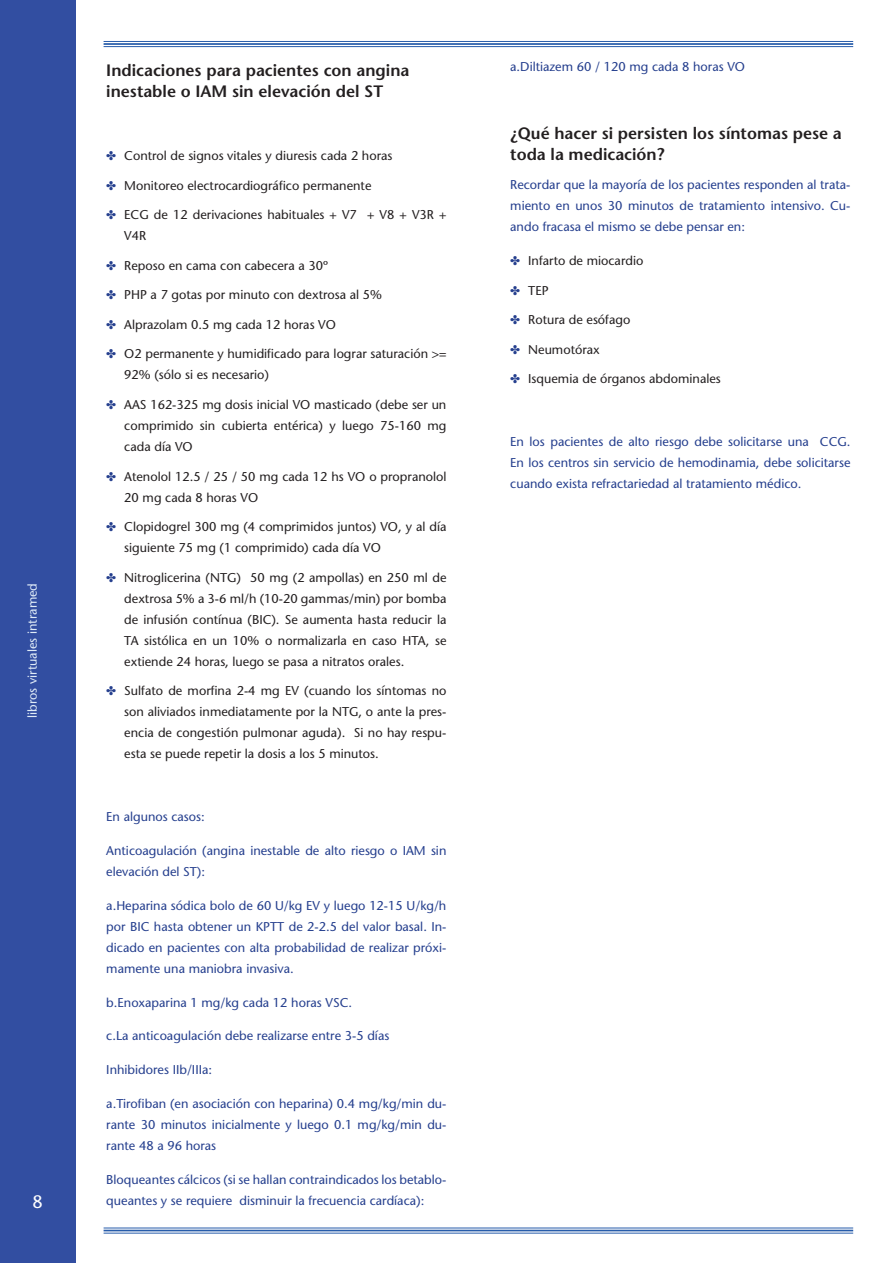
<style>
.page{position:relative;width:893px;height:1263px;background:#fff}
.page>*{position:absolute;margin:0;border:0;box-sizing:border-box;transform-origin:0 0}
.t1{font:600 16.5px/21px "Stone Sans";color:#231f20}
.t2{font:12.75px/21px "Stone Sans";color:#231f20}
.t3{font:12.75px/21px "Stone Sans";color:#253f8e;text-align:justify}
.t4{font:12.75px "Stone Sans";color:#dfebf7}
</style>
<div class="page">
<div style="left:0;top:0;width:75px;height:1263px;background:#324ea1"></div>
<hr style="left:104px;top:41px;width:749px;height:1px;background:#275caa">
<hr style="left:104px;top:43px;width:749px;height:2px;background:#275caa">
<hr style="left:104px;top:46px;width:749px;height:1px;background:#275caa">
<hr style="left:104px;top:1227px;width:749px;height:1px;background:#275caa">
<hr style="left:104px;top:1230px;width:749px;height:1px;background:#275caa">
<hr style="left:104px;top:1233px;width:749px;height:1px;background:#275caa">
<p class="t4" style="left:25px;top:718px;width:137px;rotate:-90deg">libros virtuales intramed</p>
<p class="t1" style="left:106px;top:60px;width:305px">Indicaciones para pacientes con angina inestable o IAM sin elevación del ST</p>
<p class="t2" style="left:124px;top:145px;width:270px">Control de signos vitales y diuresis cada 2 horas</p>
<p class="t2" style="left:124px;top:175px;width:249px">Monitoreo electrocardiográfico permanente</p>
<p class="t2" style="left:124px;top:205px;width:324px">ECG de 12 derivaciones habituales + V7 + V8 + V3R +<br>V4R</p>
<p class="t2" style="left:124px;top:255px;width:205px">Reposo en cama con cabecera a 30º</p>
<p class="t2" style="left:124px;top:285px;width:259px">PHP a 7 gotas por minuto con dextrosa al 5%</p>
<p class="t2" style="left:124px;top:314px;width:213px">Alprazolam 0.5 mg cada 12 horas VO</p>
<p class="t2" style="left:124px;top:344px;width:324px">O2 permanente y humidificado para lograr saturación &gt;=<br>92% (sólo si es necesario)</p>
<p class="t2" style="left:124px;top:394px;width:324px;text-align:justify">AAS 162-325 mg dosis inicial VO masticado (debe ser un comprimido sin cubierta entérica) y luego 75-160 mg cada día VO</p>
<p class="t2" style="left:124px;top:466px;width:324px">Atenolol 12.5 / 25 / 50 mg cada 12 hs VO o propranolol<br>20 mg cada 8 horas VO</p>
<p class="t2" style="left:124px;top:516px;width:324px">Clopidogrel 300 mg (4 comprimidos juntos) VO, y al día siguiente 75 mg (1 comprimido) cada día VO</p>
<p class="t2" style="left:124px;top:567px;width:324px;text-align:justify">Nitroglicerina (NTG) 50 mg (2 ampollas) en 250 ml de dextrosa 5% a 3-6 ml/h (10-20 gammas/min) por bomba de infusión contínua (BIC). Se aumenta hasta reducir la TA sistólica en un 10% o normalizarla en caso HTA, se extiende 24 horas, luego se pasa a nitratos orales.</p>
<p class="t2" style="left:124px;top:680px;width:324px;text-align:justify">Sulfato de morfina 2-4 mg EV (cuando los síntomas no son aliviados inmediatamente por la NTG, o ante la pres&shy;encia de congestión pulmonar aguda). Si no hay respu&shy;esta se puede repetir la dosis a los 5 minutos.</p>
<p class="t3" style="left:106px;top:806px;width:100px">En algunos casos:</p>
<p class="t3" style="left:106px;top:840px;width:342px">Anticoagulación (angina inestable de alto riesgo o IAM sin elevación del ST):</p>
<p class="t3" style="left:106px;top:895px;width:342px">a.Heparina sódica bolo de 60 U/kg EV y luego 12-15 U/kg/h por BIC hasta obtener un KPTT de 2-2.5 del valor basal. In&shy;dicado en pacientes con alta probabilidad de realizar próxi&shy;mamente una maniobra invasiva.</p>
<p class="t3" style="left:106px;top:992px;width:247px">b.Enoxaparina 1 mg/kg cada 12 horas VSC.</p>
<p class="t3" style="left:106px;top:1025px;width:285px">c.La anticoagulación debe realizarse entre 3-5 días</p>
<p class="t3" style="left:106px;top:1059px;width:107px">Inhibidores IIb/IIIa:</p>
<p class="t3" style="left:106px;top:1093px;width:342px">a.Tirofiban (en asociación con heparina) 0.4 mg/kg/min du&shy;rante 30 minutos inicialmente y luego 0.1 mg/kg/min du&shy;rante 48 a 96 horas</p>
<p class="t3" style="left:106px;top:1169px;width:342px">Bloqueantes cálcicos (si se hallan contraindicados los betablo&shy;queantes y se requiere disminuir la frecuencia cardíaca):</p>
<p class="t3" style="left:510px;top:56px;width:236px">a.Diltiazem 60 / 120 mg cada 8 horas VO</p>
<p class="t1" style="left:510px;top:122px;width:333px">¿Qué hacer si persisten los síntomas pese a toda la medicación?</p>
<p class="t3" style="left:510px;top:174px;width:342px">Recordar que la mayoría de los pacientes responden al trata&shy;miento en unos 30 minutos de tratamiento intensivo. Cu&shy;ando fracasa el mismo se debe pensar en:</p>
<p class="t2" style="left:528px;top:250px;width:117px">Infarto de miocardio</p>
<p class="t2" style="left:528px;top:280px;width:22px">TEP</p>
<p class="t2" style="left:528px;top:309px;width:104px">Rotura de esófago</p>
<p class="t2" style="left:528px;top:339px;width:73px">Neumotórax</p>
<p class="t2" style="left:528px;top:368px;width:194px">Isquemia de órganos abdominales</p>
<p class="t3" style="left:510px;top:431px;width:342px">En los pacientes de alto riesgo debe solicitarse una CCG.<br>En los centros sin servicio de hemodinamia, debe solicitarse cuando exista refractariedad al tratamiento médico.</p>
</div>
